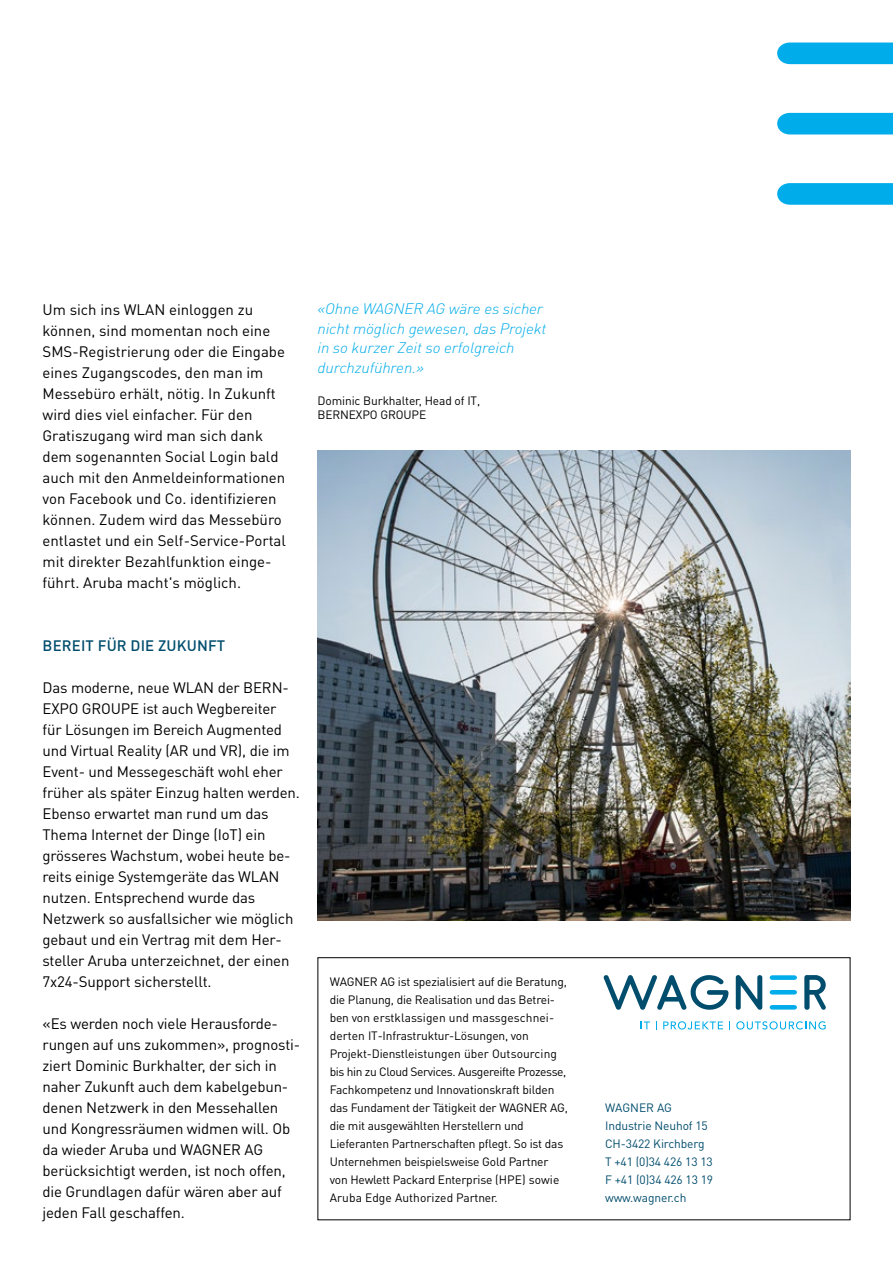
<style>
.page{position:relative;width:893px;height:1263px;background:#fff}
.page>*{position:absolute;margin:0;border:0;box-sizing:border-box;transform-origin:0 0}
.t1{font:15px/21px "DINOT";letter-spacing:-.01em;color:#000}
.t2{font:italic 300 15px/19.5px "DIN Pro";letter-spacing:-.01em;color:#00ace9;scale:1.05 1}
.t3{font:500 15px "DIN Pro";letter-spacing:.01em;color:#004d6d}
.t4{font:12px/18px "DINOT";letter-spacing:-.015em;color:#000}
.t5{font:12px/18px "DINOT";letter-spacing:-.01em;color:#004d6d}
</style>
<div class="page">
<div style="left:317px;top:957px;width:533px;height:263px;border:1px solid #000"></div>
<img style="left:317px;top:451px;width:534px;height:470px">
<svg style="left:804px;top:975px;width:22px;height:35px"></svg>
<svg style="left:604px;top:975px;width:124px;height:35px"></svg>
<svg style="left:736px;top:975px;width:26px;height:35px"></svg>
<div style="left:770px;top:975px;width:27px;height:5px;background:#00ace9;border-radius:2px"></div>
<hr style="left:770px;top:990px;width:27px;height:4px;background:#00ace9;border-radius:2px">
<hr style="left:770px;top:1005px;width:27px;height:4px;background:#00ace9;border-radius:2px">
<svg style="left:641px;top:1021px;width:9px;height:8px"></svg>
<svg style="left:663px;top:1021px;width:60px;height:8px"></svg>
<svg style="left:736px;top:1021px;width:90px;height:8px"></svg>
<div style="left:777px;top:43px;width:116px;height:21px;background:#00ace9"></div>
<div style="left:777px;top:113px;width:116px;height:21px;background:#00ace9"></div>
<svg style="left:777px;top:183px;width:116px;height:22px;background:#0aafe9"></svg>
<p class="t1" style="left:43px;top:298px;width:245px">Um sich ins WLAN einloggen zu können, sind momentan noch eine SMS-Registrierung oder die Eingabe eines Zugangscodes, den man im Messebüro erhält, nötig. In Zukunft wird dies viel einfacher. Für den Gratiszugang wird man sich dank dem sogenannten Social Login bald auch mit den Anmeldeinformationen von Facebook und Co. identifizieren können. Zudem wird das Messebüro entlastet und ein Self-Service-Portal mit direkter Bezahlfunktion einge&shy;führt. Aruba macht's möglich.</p>
<p class="t3" style="left:43px;top:635px;width:184px">BEREIT FÜR DIE ZUKUNFT</p>
<p class="t1" style="left:43px;top:676px;width:259px">Das moderne, neue WLAN der BERN-EXPO GROUPE ist auch Wegbereiter<br>für Lösungen im Bereich Augmented und Virtual Reality (AR und VR), die im Event- und Messegeschäft wohl eher früher als später Einzug halten werden.<br>Ebenso erwartet man rund um das Thema Internet der Dinge (IoT) ein grösseres Wachstum, wobei heute be&shy;reits einige Systemgeräte das WLAN nutzen. Entsprechend wurde das Netzwerk so ausfallsicher wie möglich gebaut und ein Vertrag mit dem Her&shy;steller Aruba unterzeichnet, der einen 7x24-Support sicherstellt.</p>
<p class="t1" style="left:43px;top:1012px;width:259px">«Es werden noch viele Herausforde&shy;rungen auf uns zukommen», prognosti&shy;ziert Dominic Burkhalter, der sich in naher Zukunft auch dem kabelgebun&shy;denen Netzwerk in den Messehallen und Kongressräumen widmen will. Ob da wieder Aruba und WAGNER AG berücksichtigt werden, ist noch offen, die Grundlagen dafür wären aber auf jeden Fall geschaffen.</p>
<p class="t2" style="left:317px;top:299px;width:220px">«Ohne WAGNER AG wäre es sicher nicht möglich gewesen, das Projekt in so kurzer Zeit so erfolgreich durchzuführen.»</p>
<p class="t4" style="left:317px;top:393px;width:164px;line-height:14.4px">Dominic Burkhalter, Head of IT,<br>BERNEXPO GROUPE</p>
<p class="t4" style="left:330px;top:972px;width:240px">WAGNER AG ist spezialisiert auf die Beratung, die Planung, die Realisation und das Betrei&shy;ben von erstklassigen und massgeschnei&shy;derten IT-Infrastruktur-Lösungen, von Projekt-Dienstleistungen über Outsourcing bis hin zu Cloud Services. Ausgereifte Prozesse, Fachkompetenz und Innovationskraft bilden das Fundament der Tätigkeit der WAGNER AG, die mit ausgewählten Herstellern und Lieferanten Partnerschaften pflegt. So ist das Unternehmen beispielsweise Gold Partner von Hewlett Packard Enterprise (HPE) sowie Aruba Edge Authorized Partner.</p>
<p class="t5" style="left:605px;top:1098px;width:110px">WAGNER AG<br>Industrie Neuhof 15<br>CH-3422 Kirchberg<br>T +41 (0)34 426 13 13<br>F +41 (0)34 426 13 19 www.wagner.ch</p>
</div>
